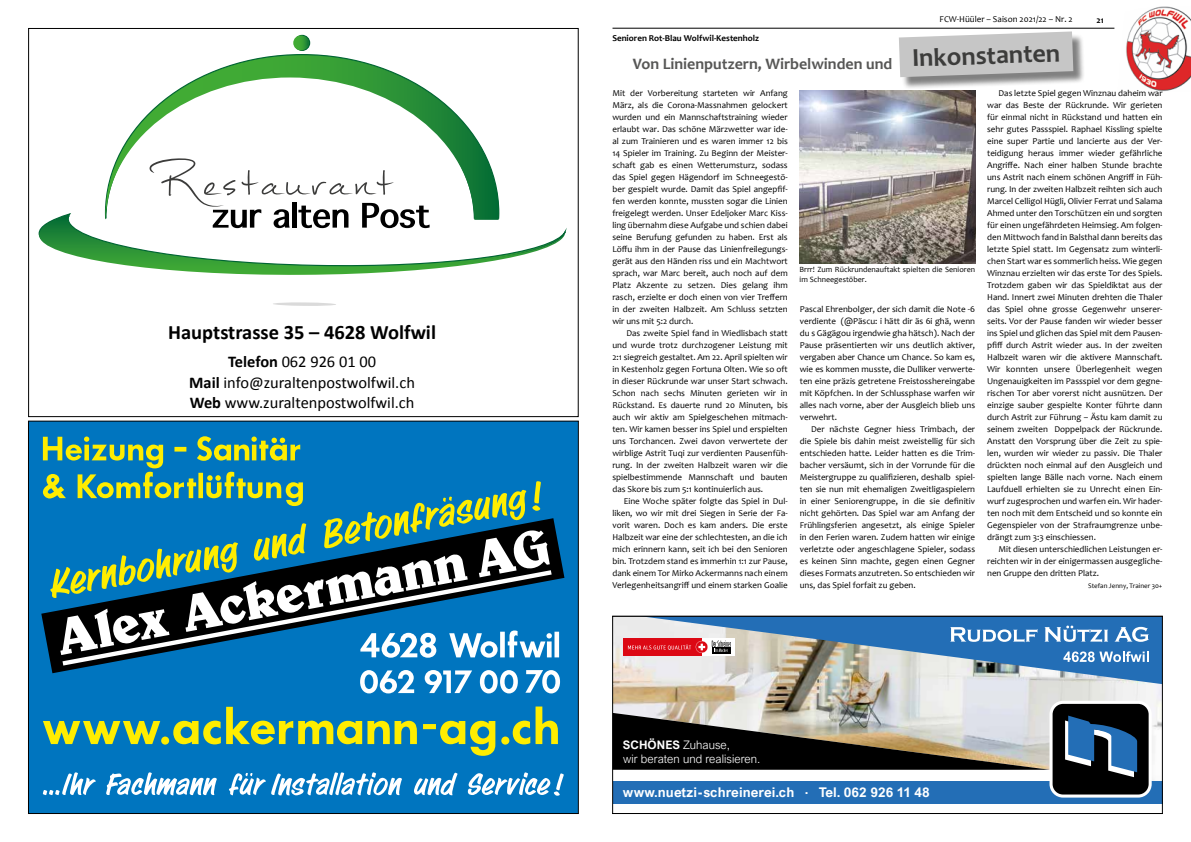
<style>
.page{position:relative;width:1191px;height:842px;background:#fff}
.page>*{position:absolute;margin:0;border:0;box-sizing:border-box;transform-origin:0 0}
.t1{font:700 26px "Candara";color:#3c3c3b}
.t2{font:700 20.5px "Calibri";color:#000}
.t3{font:16.4px/20.5px "Calibri";color:#000;text-align:center}
.t4{font:700 16px "Candara";color:#575756}
.t5{font:700 13.4px "Arial Nova";letter-spacing:.005em;color:#fff}
.t6{font:300 11.7px/14.1px "Arial Nova";letter-spacing:.005em;color:#fff}
.t7{font:9px/12px "Candara";color:#000;text-align:justify}
.t8{font:700 9px "Candara";color:#000}
.t9{font:8px/10px "Candara";color:#000}
.t10{font:7px "Candara";color:#000}
.s1{font-weight:700}
</style>
<div class="page">
<hr style="left:612px;top:28px;width:502px;height:1px;background:#000">
<img style="left:1126px;top:7px;width:65px;height:85px">
<svg style="left:614px;top:618px;width:546px;height:186px;background:#7e8e9e"></svg>
<div style="left:612px;top:616px;width:550px;height:198px;border:1px solid #000"></div>
<div style="left:900px;top:33px;width:185px;height:56px;background:#000;opacity:.5"></div>
<svg style="left:899px;top:31px;width:174px;height:46px;background:#c6c6c6"></svg>
<img style="left:799px;top:90px;width:176px;height:174px">
<div style="left:28px;top:421px;width:550px;height:392px;background:#0075bf"></div>
<svg style="left:294px;top:481px;width:247px;height:37px"></svg>
<svg style="left:41px;top:518px;width:523px;height:155px"></svg>
<svg style="left:60px;top:530px;width:491px;height:135px"></svg>
<svg style="left:360px;top:670px;width:200px;height:23px"></svg>
<svg style="left:360px;top:630px;width:199px;height:28px"></svg>
<svg style="left:43px;top:436px;width:260px;height:70px"></svg>
<svg style="left:43px;top:772px;width:521px;height:24px"></svg>
<svg style="left:43px;top:706px;width:515px;height:50px"></svg>
<svg style="left:117px;top:58px;width:370px;height:100px"></svg>
<svg style="left:39px;top:158px;width:526px;height:117px"></svg>
<svg style="left:273px;top:302px;width:63px;height:4px"></svg>
<svg style="left:293px;top:35px;width:15px;height:15px"></svg>
<h2 class="t2" style="left:168px;top:319px;width:269px">Hauptstrasse 35 – 4628 Wolfwil</h2>
<h3 class="t3" style="left:189px;top:352px;width:227px"><span class="s1">Telefon</span> 062 926 01 00<br><span class="s1">Mail</span> info@zuraltenpostwolfwil.ch<br><span class="s1">Web</span> www.zuraltenpostwolfwil.ch</h3>
<p class="t8" style="left:612px;top:32px;width:148px">Senioren Rot-Blau Wolfwil-Kestenholz</p>
<p class="t7" style="left:939px;top:13px;width:135px">FCW-Hüüler – Saison 2021/22 – Nr. 2</p>
<p class="t8" style="left:1096px;top:14px;width:9px">21</p>
<h3 class="t4" style="left:633px;top:54px;width:261px">Von Linienputzern, Wirbelwinden und</h3>
<h1 class="t1" style="left:911px;top:42px;width:150px;rotate:-2deg">Inkonstanten</h1>
<p class="t7" style="left:612px;top:87px;width:177px">Mit der Vorbereitung starteten wir Anfang März, als die Corona-Massnahmen gelockert wurden und ein Mannschaftstraining wieder erlaubt war. Das schöne Märzwetter war ide&shy;al zum Trainieren und es waren immer 12 bis 14 Spieler im Training. Zu Beginn der Meister&shy;schaft gab es einen Wetterumsturz, sodass das Spiel gegen Hägendorf im Schneegestö&shy;ber gespielt wurde. Damit das Spiel angepfif&shy;fen werden konnte, mussten sogar die Linien freigelegt werden. Unser Edeljoker Marc Kiss&shy;ling übernahm diese Aufgabe und schien dabei seine Berufung gefunden zu haben. Erst als Löffu ihm in der Pause das Linienfreilegungs&shy;gerät aus den Händen riss und ein Machtwort sprach, war Marc bereit, auch noch auf dem Platz Akzente zu setzen. Dies gelang ihm rasch, erzielte er doch einen von vier Treffern in der zweiten Halbzeit. Am Schluss setzten wir uns mit 5:2 durch.</p>
<p class="t7" style="left:612px;top:327px;width:177px;text-indent:14px">Das zweite Spiel fand in Wiedlisbach statt und wurde trotz durchzogener Leistung mit 2:1 siegreich gestaltet. Am 22. April spielten wir in Kestenholz gegen Fortuna Olten. Wie so oft in dieser Rückrunde war unser Start schwach.<br>Schon nach sechs Minuten gerieten wir in Rückstand. Es dauerte rund 20 Minuten, bis auch wir aktiv am Spielgeschehen mitmach&shy;ten. Wir kamen besser ins Spiel und erspielten uns Torchancen. Zwei davon verwertete der wirblige Astrit Tuqi zur verdienten Pausenfüh&shy;rung. In der zweiten Halbzeit waren wir die spielbestimmende Mannschaft und bauten das Skore bis zum 5:1 kontinuierlich aus.</p>
<p class="t7" style="left:612px;top:495px;width:177px;text-indent:11px">Eine Woche später folgte das Spiel in Dul&shy;liken, wo wir mit drei Siegen in Serie der Fa&shy;vorit waren. Doch es kam anders. Die erste Halbzeit war eine der schlechtesten, an die ich mich erinnern kann, seit ich bei den Senioren bin. Trotzdem stand es immerhin 1:1 zur Pause, dank einem Tor Mirko Ackermanns nach einem Verlegenheitsangriff und einem starken Goalie</p>
<p class="t9" style="left:799px;top:265px;width:177px">Brrr! Zum Rückrundenauftakt spielten die Senioren im Schneegestöber.</p>
<p class="t7" style="left:799px;top:303px;width:177px">Pascal Ehrenbolger, der sich damit die Note -6 verdiente (@Päscu: i hätt dir äs 6i ghä, wenn du s Gägägou irgendwie gha hätsch). Nach der Pause präsentierten wir uns deutlich aktiver, vergaben aber Chance um Chance. So kam es, wie es kommen musste, die Dulliker verwerte&shy;ten eine präzis getretene Freistosshereingabe mit Köpfchen. In der Schlussphase warfen wir alles nach vorne, aber der Ausgleich blieb uns verwehrt.</p>
<p class="t7" style="left:799px;top:423px;width:177px;text-indent:11px">Der nächste Gegner hiess Trimbach, der die Spiele bis dahin meist zweistellig für sich entschieden hatte. Leider hatten es die Trim&shy;bacher versäumt, sich in der Vorrunde für die Meistergruppe zu qualifizieren, deshalb spiel&shy;ten sie nun mit ehemaligen Zweitligaspielern in einer Seniorengruppe, in die sie definitiv nicht gehörten. Das Spiel war am Anfang der Frühlingsferien angesetzt, als einige Spieler in den Ferien waren. Zudem hatten wir einige verletzte oder angeschlagene Spieler, sodass es keinen Sinn machte, gegen einen Gegner dieses Formats anzutreten. So entschieden wir uns, das Spiel forfait zu geben.</p>
<p class="t7" style="left:987px;top:87px;width:177px;text-indent:11px">Das letzte Spiel gegen Winznau daheim war war das Beste der Rückrunde. Wir gerieten für einmal nicht in Rückstand und hatten ein sehr gutes Passspiel. Raphael Kissling spielte eine super Partie und lancierte aus der Ver&shy;teidigung heraus immer wieder gefährliche Angriffe. Nach einer halben Stunde brachte uns Astrit nach einem schönen Angriff in Füh&shy;rung. In der zweiten Halbzeit reihten sich auch Marcel Celligol Hügli, Olivier Ferrat und Salama Ahmed unter den Torschützen ein und sorgten für einen ungefährdeten Heimsieg. Am folgen&shy;den Mittwoch fand in Balsthal dann bereits das letzte Spiel statt. Im Gegensatz zum winterli&shy;chen Start war es sommerlich heiss. Wie gegen Winznau erzielten wir das erste Tor des Spiels.<br>Trotzdem gaben wir das Spieldiktat aus der Hand. Innert zwei Minuten drehten die Thaler das Spiel ohne grosse Gegenwehr unserer&shy;seits. Vor der Pause fanden wir wieder besser ins Spiel und glichen das Spiel mit dem Pausen&shy;pfiff durch Astrit wieder aus. In der zweiten Halbzeit waren wir die aktivere Mannschaft.<br>Wir konnten unsere Überlegenheit wegen Ungenauigkeiten im Passspiel vor dem gegne&shy;rischen Tor aber vorerst nicht ausnützen. Der einzige sauber gespielte Konter führte dann durch Astrit zur Führung – Ästu kam damit zu seinem zweiten Doppelpack der Rückrunde.<br>Anstatt den Vorsprung über die Zeit zu spie&shy;len, wurden wir wieder zu passiv. Die Thaler drückten noch einmal auf den Ausgleich und spielten lange Bälle nach vorne. Nach einem Laufduell erhielten sie zu Unrecht einen Ein&shy;wurf zugesprochen und warfen ein. Wir hader&shy;ten noch mit dem Entscheid und so konnte ein Gegenspieler von der Strafraumgrenze unbe&shy;drängt zum 3:3 einschiessen.</p>
<p class="t7" style="left:987px;top:543px;width:177px;text-indent:11px">Mit diesen unterschiedlichen Leistungen er&shy;reichten wir in der einigermassen ausgegliche&shy;nen Gruppe den dritten Platz.</p>
<p class="t10" style="left:1088px;top:581px;width:76px">Stefan Jenny, Trainer 30+</p>
<p class="t6" style="left:623px;top:737px;width:139px"><span class="s1">SCHÖNES</span> Zuhause,<br>wir beraten und realisieren.</p>
<h3 class="t5" style="left:623px;top:785px;width:308px">www.nuetzi-schreinerei.ch . Tel. 062 926 11 48</h3>
</div>
